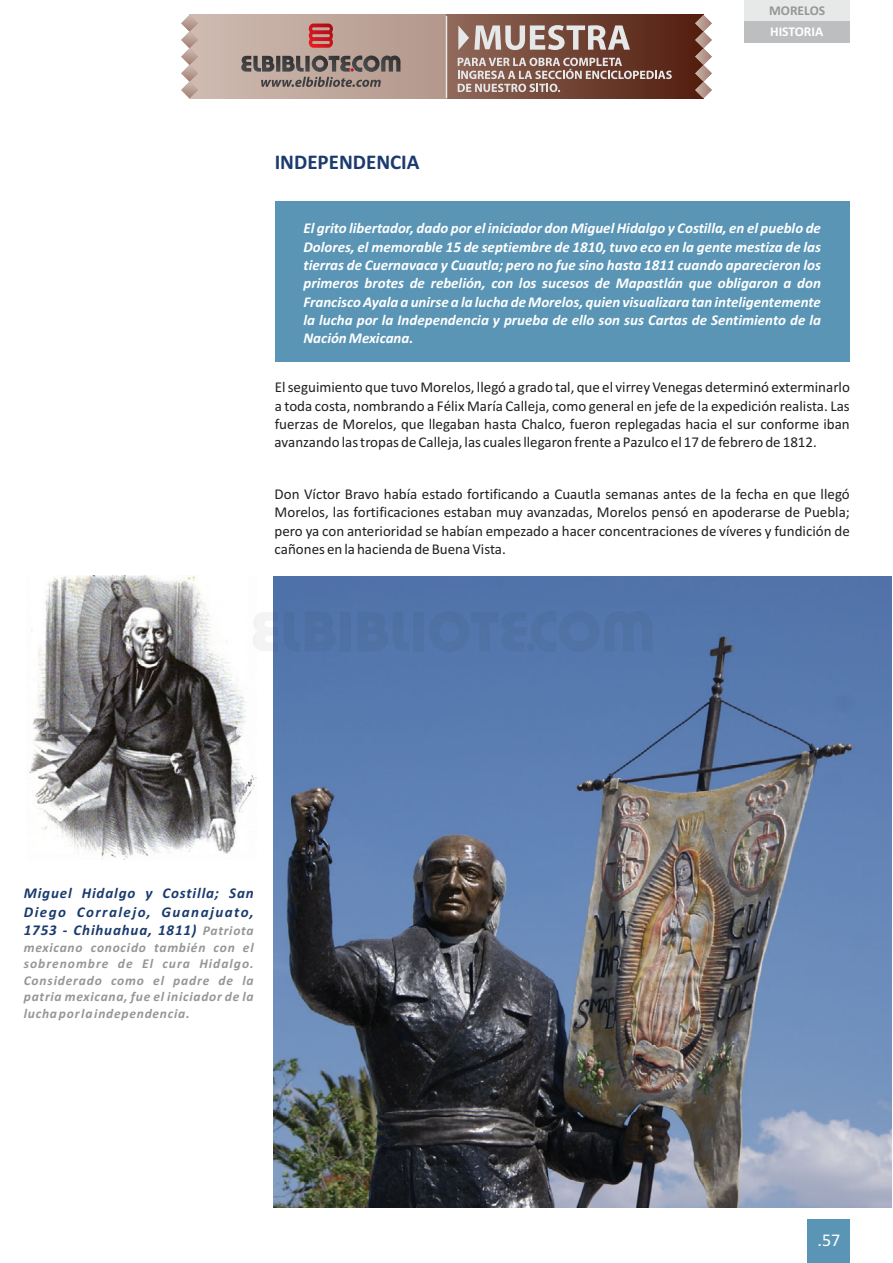
<style>
.page{position:relative;width:893px;height:1263px;background:#fff}
.page>*{position:absolute;margin:0;border:0;box-sizing:border-box;transform-origin:0 0}
.t1{font:700 21px "Calibri";color:#1b3b6e}
.t2{font:18px "Calibri";color:#fff}
.t3{font:15px/18.3px "Calibri";color:#231f20;text-align:justify}
.t4{font:italic 700 15px/18.3px "Calibri";color:#fff;text-align:justify}
.t5{font:italic 700 15px/18.3px "Calibri";letter-spacing:.09em;color:#1b3b6e;text-align:justify}
.t6{font:italic 700 13.5px/16.5px "Calibri";letter-spacing:.055em;color:#949698;text-align:justify}
.t7{font:700 13.5px "Calibri";color:#fff}
.t8{font:700 13.5px "Calibri";color:#949698}
.s1{font-size:13.5px;color:#949698}
</style>
<div class="page">
<div style="left:275px;top:201px;width:575px;height:160px;background:#5a95b6"></div>
<div style="left:807px;top:1219px;width:43px;height:44px;background:#5a95b6"></div>
<img style="left:29px;top:575px;width:228px;height:284px">
<img style="left:274px;top:576px;width:618px;height:631px">
<div style="left:744px;top:0;width:106px;height:21px;background:#e7e8e8"></div>
<div style="left:744px;top:21px;width:106px;height:21px;background:#bcbec0"></div>
<svg style="left:198px;top:15px;width:248px;height:83px;background:#c0a89d"></svg>
<svg style="left:249px;top:612px;width:29px;height:39px"></svg>
<div style="left:284px;top:612px;width:56px;height:39px;background:#4e70a4"></div>
<div style="left:340px;top:612px;width:11px;height:39px;background:#4e70a3"></div>
<div style="left:357px;top:612px;width:52px;height:39px;background:#4f71a4"></div>
<div style="left:413px;top:612px;width:11px;height:39px;background:#4f71a4"></div>
<div style="left:429px;top:611px;width:223px;height:41px;background:#5072a5"></div>
<div style="left:446px;top:15px;width:257px;height:83px;background:linear-gradient(to right,#916b5c,#521d0e)"></div>
<svg style="left:181px;top:15px;width:17px;height:83px"></svg>
<svg style="left:695px;top:15px;width:17px;height:83px"></svg>
<svg style="left:309px;top:24px;width:24px;height:24px"></svg>
<svg style="left:240px;top:56px;width:160px;height:31px;background:#8b7c76"></svg>
<svg style="left:458px;top:58px;width:214px;height:34px;background:#8f6e63"></svg>
<svg style="left:458px;top:25px;width:172px;height:25px;background:#ad9790"></svg>
<hr style="left:446px;top:16px;width:1px;height:82px;background:#e6e7e9">
<h1 class="t1" style="left:275px;top:153px;width:146px">INDEPENDENCIA</h1>
<p class="t8" style="left:769px;top:5px;width:58px">MORELOS</p>
<p class="t7" style="left:770px;top:26px;width:55px">HISTORIA</p>
<p class="t4" style="left:303px;top:220px;width:519px">El grito libertador, dado por el iniciador don Miguel Hidalgo y Costilla, en el pueblo de Dolores, el memorable 15 de septiembre de 1810, tuvo eco en la gente mestiza de las tierras de Cuernavaca y Cuautla; pero no fue sino hasta 1811 cuando aparecieron los primeros brotes de rebelión, con los sucesos de Mapastlán que obligaron a don Francisco Ayala a unirse a la lucha de Morelos, quien visualizara tan inteligentemente la lucha por la Independencia y prueba de ello son sus Cartas de Sentimiento de la Nación Mexicana.</p>
<p class="t3" style="left:275px;top:379px;width:577px">El seguimiento que tuvo Morelos, llegó a grado tal, que el virrey Venegas determinó exterminarlo a toda costa, nombrando a Félix María Calleja, como general en jefe de la expedición realista. Las fuerzas de Morelos, que llegaban hasta Chalco, fueron replegadas hacia el sur conforme iban avanzando las tropas de Calleja, las cuales llegaron frente a Pazulco el 17 de febrero de 1812.</p>
<p class="t3" style="left:275px;top:486px;width:577px">Don Víctor Bravo había estado fortificando a Cuautla semanas antes de la fecha en que llegó Morelos, las fortificaciones estaban muy avanzadas, Morelos pensó en apoderarse de Puebla; pero ya con anterioridad se habían empezado a hacer concentraciones de víveres y fundición de cañones en la hacienda de Buena Vista.</p>
<p class="t5" style="left:24px;top:885px;width:231px">Miguel Hidalgo y Costilla; San Diego Corralejo, Guanajuato, 1753 - Chihuahua, 1811) <span class="s1">Patriota</span></p>
<p class="t6" style="left:24px;top:940px;width:231px">mexicano conocido también con el sobrenombre de El cura Hidalgo.<br>Considerado como el padre de la patria mexicana, fue el iniciador de la lucha por la independencia.</p>
<p class="t2" style="left:818px;top:1233px;width:24px">.57</p>
</div>
